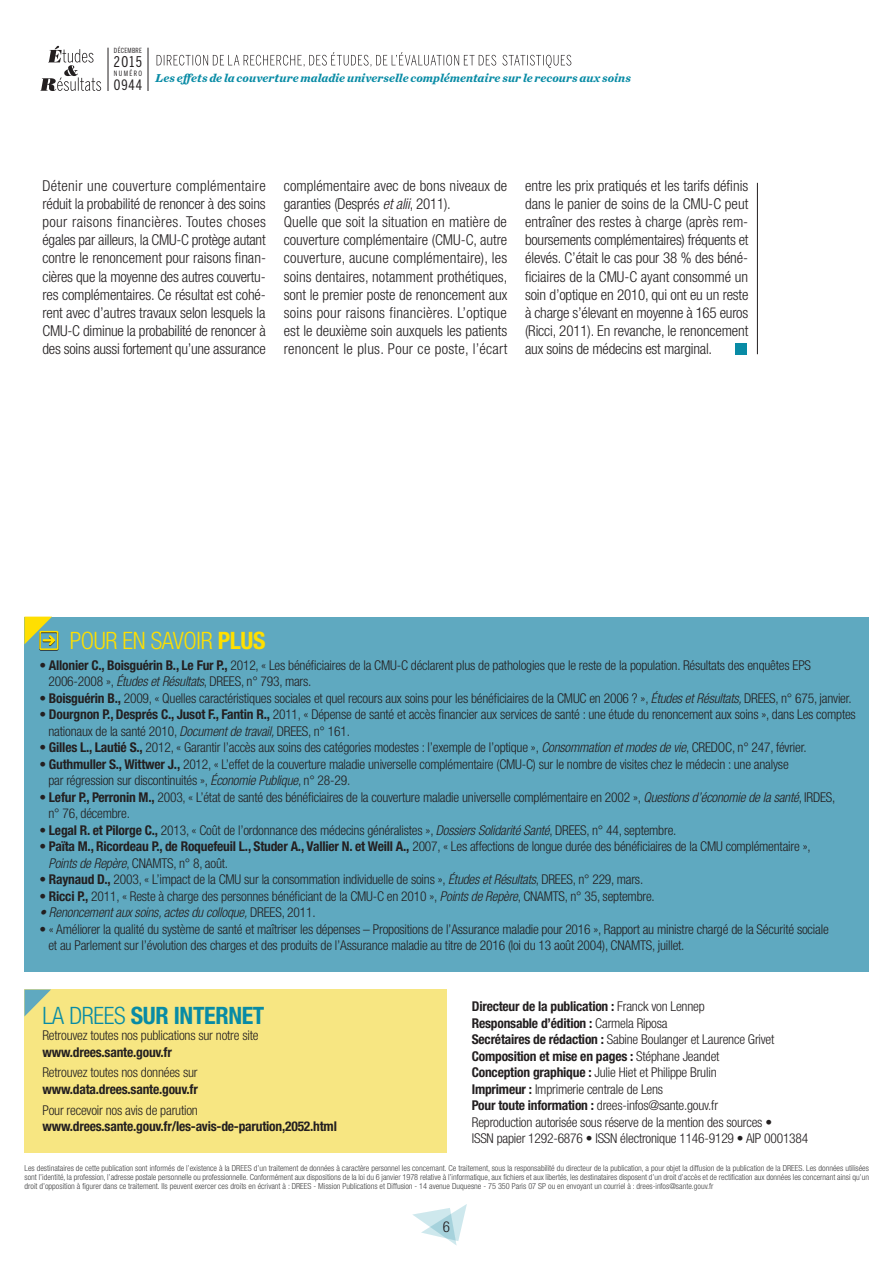
<style>
.page{position:relative;width:893px;height:1263px;background:#fff}
.page>*{position:absolute;margin:0;border:0;box-sizing:border-box;transform-origin:0 0}
.t1{font:700 condensed 24px "Helvetica Neue LT Std";letter-spacing:-.015em;color:#088ba5}
.t2{font:300 condensed 24px "Helvetica Neue LT Std";letter-spacing:-.015em;color:#ffdf01}
.t3{font:300 condensed 15px/18.1px "Helvetica Neue LT Std";color:#231f20;text-align:justify}
.t4{font:14.7px "Benton Sans Comp";color:#231f20}
.t5{font:14.25px "Benton Sans Comp";color:#231f20}
.t6{font:300 condensed 13.5px/16.5px "Helvetica Neue LT Std";letter-spacing:-.015em;color:#231f20}
.t7{font:700 condensed 13.5px "Helvetica Neue LT Std";letter-spacing:-.015em;color:#231f20}
.t8{font:italic 300 condensed 13.5px "Helvetica Neue LT Std";letter-spacing:-.015em;color:#231f20}
.t9{font:italic 700 12px "Chronicle Text G1";letter-spacing:.005em;color:#088ba5}
.t10{font:300 condensed 8.25px/9px "Helvetica Neue LT Std";color:#3e3e3f;text-align:justify}
.t11{font:7.2px "Benton Sans Comp";letter-spacing:.18em;color:#231f20}
.t12{font:7.05px "Benton Sans Comp";letter-spacing:.04em;color:#231f20}
.s1{font-style:italic}
.s2{font-weight:700}
.s3{font-style:normal}
.s4{font-weight:300}
</style>
<div class="page">
<svg style="left:412px;top:1204px;width:55px;height:41px"></svg>
<hr style="left:108px;top:48px;width:1px;height:43px;background:#231f20">
<hr style="left:148px;top:48px;width:1px;height:43px;background:#231f20">
<svg style="left:157px;top:52px;width:414px;height:16px"></svg>
<svg style="left:40px;top:46px;width:61px;height:45px"></svg>
<div style="left:24px;top:989px;width:423px;height:164px;background:#f7e682"></div>
<svg style="left:24px;top:989px;width:27px;height:27px"></svg>
<div style="left:735px;top:343px;width:11px;height:11px;background:#088ba5"></div>
<hr style="left:757px;top:183px;width:1px;height:171px;background:#231f20">
<div style="left:24px;top:617px;width:845px;height:354px;background:#5fa9c0"></div>
<svg style="left:24px;top:617px;width:34px;height:34px"></svg>
<p class="t12" style="left:114px;top:47px;width:30px">DÉCEMBRE</p>
<p class="t4" style="left:114px;top:53px;width:30px">2015</p>
<p class="t11" style="left:114px;top:70px;width:30px">NUMÉRO</p>
<p class="t5" style="left:114px;top:77px;width:30px">0944</p>
<p class="t9" style="left:156px;top:68px;width:477px">Les effets de la couverture maladie universelle complémentaire sur le recours aux soins</p>
<p class="t3" style="left:43px;top:176px;width:225px">Détenir une couverture complémentaire réduit la probabilité de renoncer à des soins pour raisons financières. Toutes choses égales par ailleurs, la CMU-C protège autant contre le renoncement pour raisons finan&shy;cières que la moyenne des autres couvertu&shy;res complémentaires. Ce résultat est cohé&shy;rent avec d’autres travaux selon lesquels la CMU-C diminue la probabilité de renoncer à des soins aussi fortement qu’une assurance</p>
<p class="t3" style="left:284px;top:176px;width:225px;text-align:left">complémentaire avec de bons niveaux de garanties (Després <span class="s1">et alii</span>, 2011).<br>Quelle que soit la situation en matière de couverture complémentaire (CMU-C, autre couverture, aucune complémentaire), les soins dentaires, notamment prothétiques, sont le premier poste de renoncement aux soins pour raisons financières. L’optique est le deuxième soin auxquels les patients renoncent le plus. Pour ce poste, l’écart</p>
<p class="t3" style="left:525px;top:176px;width:225px">entre les prix pratiqués et les tarifs définis dans le panier de soins de la CMU-C peut entraîner des restes à charge (après rem&shy;boursements complémentaires) fréquents et élevés. C’était le cas pour 38 % des béné&shy;ficiaires de la CMU-C ayant consommé un soin d’optique en 2010, qui ont eu un reste à charge s’élevant en moyenne à 165 euros (Ricci, 2011). En revanche, le renoncement aux soins de médecins est marginal.</p>
<h1 class="t2" style="left:70px;top:627px;width:197px">POUR EN SAVOIR <span class="s2">PLUS</span></h1>
<p class="t6" style="left:48px;top:657px;width:764px;text-indent:-9px">• <span class="s2">Allonier C., Boisguérin B., Le Fur P.,</span> 2012, « Les bénéficiaires de la CMU-C déclarent plus de pathologies que le reste de la population. Résultats des enquêtes EPS<br>2006-2008 », <span class="s1">Études et Résultats</span>, DREES, n° 793, mars.</p>
<p class="t6" style="left:39px;top:690px;width:814px">• <span class="s2">Boisguérin B.,</span> 2009, « Quelles caractéristiques sociales et quel recours aux soins pour les bénéficiaires de la CMUC en 2006 ? », <span class="s1">Études et Résultats,</span> DREES, n° 675, janvier.</p>
<p class="t6" style="left:48px;top:706px;width:809px;text-indent:-9px">• <span class="s2">Dourgnon P., Després C., Jusot F., Fantin R.,</span> 2011, « Dépense de santé et accès financier aux services de santé : une étude du renoncement aux soins », dans Les comptes nationaux de la santé 2010, <span class="s1">Document de travail,</span> DREES, n° 161.</p>
<p class="t6" style="left:39px;top:739px;width:769px">• <span class="s2">Gilles L., Lautié S.,</span> 2012, « Garantir l’accès aux soins des catégories modestes : l’exemple de l’optique », <span class="s1">Consommation et modes de vie</span>, CREDOC, n° 247, février.</p>
<p class="t6" style="left:48px;top:756px;width:742px;text-indent:-9px">• <span class="s2">Guthmuller S., Wittwer J.,</span> 2012, « L’effet de la couverture maladie universelle complémentaire (CMU-C) sur le nombre de visites chez le médecin : une analyse par régression sur discontinuités », <span class="s1">Économie Publique</span>, n° 28-29.</p>
<p class="t6" style="left:48px;top:789px;width:788px;text-indent:-9px">• <span class="s2">Lefur P., Perronin M.,</span> 2003, « L’état de santé des bénéficiaires de la couverture maladie universelle complémentaire en 2002 », <span class="s1">Questions d’économie de la santé</span>, IRDES, n° 76, décembre.</p>
<p class="t6" style="left:39px;top:822px;width:639px">• <span class="s2">Legal R. et Pilorge C.,</span> 2013, « Coût de l’ordonnance des médecins généralistes », <span class="s1">Dossiers Solidarité Santé</span>, DREES, n° 44, septembre.</p>
<p class="t6" style="left:48px;top:838px;width:764px;text-indent:-9px">• <span class="s2">Païta M., Ricordeau P., de Roquefeuil L., Studer A., Vallier N. et Weill A.,</span> 2007, « Les affections de longue durée des bénéficiaires de la CMU complémentaire »,<br><span class="s1">Points de Repère</span>, CNAMTS, n° 8, août.</p>
<p class="t6" style="left:39px;top:871px;width:605px">• <span class="s2">Raynaud D.,</span> 2003, « L’impact de la CMU sur la consommation individuelle de soins », <span class="s1">Études et Résultats</span>, DREES, n° 229, mars.</p>
<p class="t6" style="left:39px;top:888px;width:617px">• <span class="s2">Ricci P.,</span> 2011, « Reste à charge des personnes bénéficiant de la CMU-C en 2010 », <span class="s1">Points de Repère</span>, CNAMTS, n° 35, septembre.</p>
<p class="t8" style="left:39px;top:905px;width:278px">• Renoncement aux soins, actes du colloque, <span class="s3">DREES, 2011.</span></p>
<p class="t6" style="left:48px;top:921px;width:782px;text-indent:-9px">• « Améliorer la qualité du système de santé et maîtriser les dépenses – Propositions de l’Assurance maladie pour 2016 », Rapport au ministre chargé de la Sécurité sociale et au Parlement sur l’évolution des charges et des produits de l’Assurance maladie au titre de 2016 (loi du 13 août 2004), CNAMTS, juillet.</p>
<p class="t6" style="left:472px;top:998px;width:338px"><span class="s2">Directeur de la publication :</span> Franck von Lennep<br><span class="s2">Responsable d’édition :</span> Carmela Riposa<br><span class="s2">Secrétaires de rédaction :</span> Sabine Boulanger et Laurence Grivet <span class="s2">Composition et mise en pages :</span> Stéphane Jeandet<br><span class="s2">Conception graphique :</span> Julie Hiet et Philippe Brulin<br><span class="s2">Imprimeur :</span> Imprimerie centrale de Lens<br><span class="s2">Pour toute information :</span> drees-infos@sante.gouv.fr<br>Reproduction autorisée sous réserve de la mention des sources •<br>ISSN papier 1292-6876 • ISSN électronique 1146-9129 • AIP 0001384</p>
<p class="t10" style="left:25px;top:1164px;width:846px">Les destinataires de cette publication sont informés de l’existence à la DREES d’un traitement de données à caractère personnel les concernant. Ce traitement, sous la responsabilité du directeur de la publication, a pour objet la diffusion de la publication de la DREES. Les données utilisées sont l’identité, la profession, l’adresse postale personnelle ou professionnelle. Conformément aux dispositions de la loi du 6 janvier 1978 relative à l’informatique, aux fichiers et aux libertés, les destinataires disposent d’un droit d’accès et de rectification aux données les concernant ainsi qu’un droit d’opposition à figurer dans ce traitement. Ils peuvent exercer ces droits en écrivant à : DREES - Mission Publications et Diffusion - 14 avenue Duquesne - 75 350 Paris 07 SP ou en envoyant un courriel à : drees-infos@sante.gouv.fr</p>
<h1 class="t1" style="left:42px;top:1001px;width:223px"><span class="s4">LA DREES</span> SUR INTERNET</h1>
<p class="t6" style="left:42px;top:1027px;width:218px">Retrouvez toutes nos publications sur notre site</p>
<p class="t7" style="left:42px;top:1044px;width:131px">www.drees.sante.gouv.fr</p>
<p class="t6" style="left:42px;top:1064px;width:157px">Retrouvez toutes nos données sur</p>
<p class="t7" style="left:42px;top:1081px;width:157px">www.data.drees.sante.gouv.fr</p>
<p class="t6" style="left:42px;top:1101px;width:157px">Pour recevoir nos avis de parution</p>
<p class="t7" style="left:42px;top:1118px;width:296px">www.drees.sante.gouv.fr/les-avis-de-parution,2052.html</p>
<p class="t3" style="left:443px;top:1218px;width:9px">6</p>
</div>
